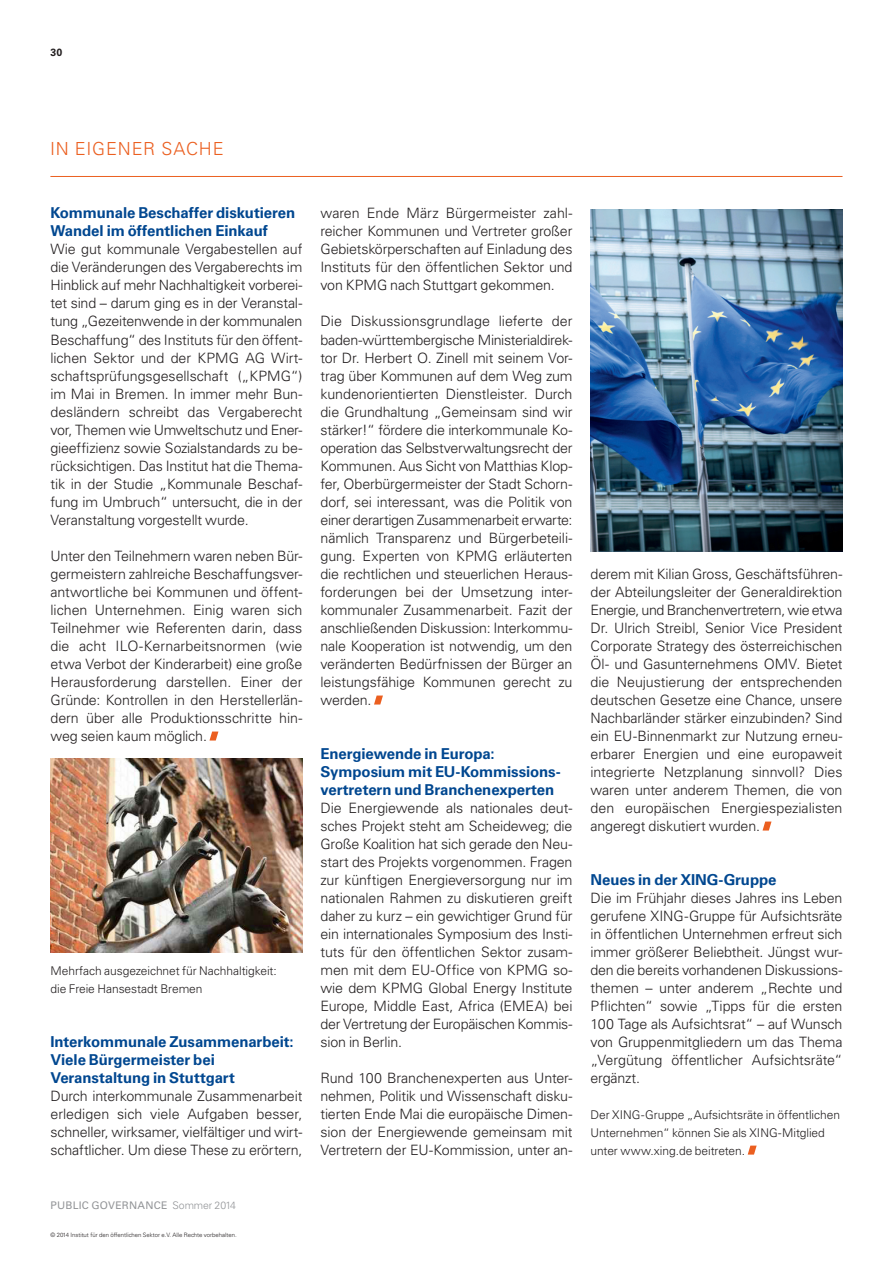
<style>
.page{position:relative;width:893px;height:1263px;background:#fff}
.page>*{position:absolute;margin:0;border:0;box-sizing:border-box;transform-origin:0 0}
.Rubrik___spezial___P{font:300 18px "Univers LT Std";letter-spacing:.045em;color:#eb5f20}
.Subhead_1___U65_10_1{font:700 15px/18px "Univers LT Std";letter-spacing:-.01em;color:#014790}
.Fließ___U45_9_5_12{font:300 14.25px/18px "Univers LT Std";letter-spacing:-.01em;color:#231f20;text-align:justify}
.Fließ___klein___Flat{font:300 12px/18px "Univers LT Std";letter-spacing:-.005em;color:#231f20}
.Fließ___U45_9_5_12-2{font:300 12px/18px "Univers LT Std";letter-spacing:-.005em;color:#231f20}
.t1{font:10.5px "Univers LT Std";letter-spacing:.02em;color:#939598}
.Kolumne_oben___U65_7{font:700 10.5px "Univers LT Std";color:#231f20}
.Copyright{font:300 6px "Univers";color:#231f20}
.s1{font-weight:300}
</style>
<div class="page">
<hr style="left:50px;top:176px;width:792px;height:1px;background:#eb5f20">
<svg style="left:209px;top:731px;width:9px;height:9px"></svg>
<svg style="left:374px;top:695px;width:9px;height:9px"></svg>
<svg style="left:762px;top:821px;width:9px;height:9px"></svg>
<svg style="left:748px;top:1145px;width:9px;height:9px"></svg>
<img style="left:590px;top:210px;width:252px;height:341px">
<img style="left:50px;top:758px;width:252px;height:194px">
<p class="Kolumne_oben___U65_7" style="left:50px;top:47px;width:13px">30</p>
<p class="Rubrik___spezial___P" style="left:50px;top:138px;width:175px">IN EIGENER SACHE</p>
<p class="Subhead_1___U65_10_1" style="left:50px;top:204px;width:246px">Kommunale Beschaffer diskutieren<br>Wandel im öffentlichen Einkauf</p>
<p class="Fließ___U45_9_5_12" style="left:50px;top:240px;width:254px">Wie gut kommunale Vergabestellen auf die Veränderungen des Vergaberechts im Hinblick auf mehr Nachhaltigkeit vorberei&shy;tet sind – darum ging es in der Veranstal&shy;tung „Gezeitenwende in der kommunalen Beschaffung“ des Instituts für den öffent&shy;lichen Sektor und der KPMG AG Wirt&shy;schaftsprüfungsgesellschaft („KPMG“) im Mai in Bremen. In immer mehr Bun&shy;desländern schreibt das Vergaberecht vor, Themen wie Umweltschutz und Ener&shy;gieeffizienz sowie Sozialstandards zu be&shy;rücksichtigen. Das Institut hat die Thema&shy;tik in der Studie „Kommunale Beschaf&shy;fung im Umbruch“ untersucht, die in der Veranstaltung vorgestellt wurde.</p>
<p class="Fließ___U45_9_5_12" style="left:50px;top:546px;width:254px">Unter den Teilnehmern waren neben Bür&shy;germeistern zahlreiche Beschaffungsver&shy;antwortliche bei Kommunen und öffent&shy;lichen Unternehmen. Einig waren sich Teilnehmer wie Referenten darin, dass die acht ILO-Kernarbeitsnormen (wie etwa Verbot der Kinderarbeit) eine große Herausforderung darstellen. Einer der Gründe: Kontrollen in den Herstellerlän&shy;dern über alle Produktionsschritte hin&shy;weg seien kaum möglich.</p>
<p class="Fließ___U45_9_5_12-2" style="left:50px;top:961px;width:228px">Mehrfach ausgezeichnet für Nachhaltigkeit: die Freie Hansestadt Bremen</p>
<p class="Subhead_1___U65_10_1" style="left:50px;top:1032px;width:245px">Interkommunale Zusammenarbeit:<br>Viele Bürgermeister bei<br>Veranstaltung in Stuttgart</p>
<p class="Fließ___U45_9_5_12" style="left:50px;top:1086px;width:253px">Durch interkommunale Zusammenarbeit erledigen sich viele Aufgaben besser, schneller, wirksamer, vielfältiger und wirt&shy;schaftlicher. Um diese These zu erörtern,</p>
<p class="t1" style="left:50px;top:1199px;width:187px">PUBLIC GOVERNANCE <span class="s1">Sommer 2014</span></p>
<p class="Copyright" style="left:50px;top:1231px;width:188px">© 2014 Institut für den öffentlichen Sektor e.V. Alle Rechte vorbehalten.</p>
<p class="Fließ___U45_9_5_12" style="left:320px;top:204px;width:254px">waren Ende März Bürgermeister zahl&shy;reicher Kommunen und Vertreter großer Gebietskörperschaften auf Einladung des Instituts für den öffentlichen Sektor und von KPMG nach Stuttgart gekommen.</p>
<p class="Fließ___U45_9_5_12" style="left:320px;top:312px;width:254px">Die Diskussionsgrundlage lieferte der baden-württembergische Ministerialdirek&shy;tor Dr. Herbert O. Zinell mit seinem Vor&shy;trag über Kommunen auf dem Weg zum kundenorientierten Dienstleister. Durch die Grundhaltung „Gemeinsam sind wir stärker!“ fördere die interkommunale Ko&shy;operation das Selbstverwaltungsrecht der Kommunen. Aus Sicht von Matthias Klop&shy;fer, Oberbürgermeister der Stadt Schorn&shy;dorf, sei interessant, was die Politik von einer derartigen Zusammenarbeit erwarte: nämlich Transparenz und Bürgerbeteili&shy;gung. Experten von KPMG erläuterten die rechtlichen und steuerlichen Heraus&shy;forderungen bei der Umsetzung inter&shy;kommunaler Zusammenarbeit. Fazit der anschließenden Diskussion: Interkommu&shy;nale Kooperation ist notwendig, um den veränderten Bedürfnissen der Bürger an leistungsfähige Kommunen gerecht zu werden.</p>
<p class="Subhead_1___U65_10_1" style="left:320px;top:744px;width:241px">Energiewende in Europa:<br>Symposium mit EU-Kommissions&shy;vertretern und Branchenexperten</p>
<p class="Fließ___U45_9_5_12" style="left:320px;top:798px;width:254px">Die Energiewende als nationales deut&shy;sches Projekt steht am Scheideweg; die Große Koalition hat sich gerade den Neu&shy;start des Projekts vorgenommen. Fragen zur künftigen Energieversorgung nur im nationalen Rahmen zu diskutieren greift daher zu kurz – ein gewichtiger Grund für ein internationales Symposium des Insti&shy;tuts für den öffentlichen Sektor zusam&shy;men mit dem EU-Office von KPMG so&shy;wie dem KPMG Global Energy Institute Europe, Middle East, Africa (EMEA) bei der Vertretung der Europäischen Kommis&shy;sion in Berlin.</p>
<p class="Fließ___U45_9_5_12" style="left:320px;top:1068px;width:253px">Rund 100 Branchenexperten aus Unter&shy;nehmen, Politik und Wissenschaft disku&shy;tierten Ende Mai die europäische Dimen&shy;sion der Energiewende gemeinsam mit Vertretern der EU-Kommission, unter an-</p>
<p class="Fließ___U45_9_5_12" style="left:590px;top:564px;width:254px">derem mit Kilian Gross, Geschäftsführen&shy;der Abteilungsleiter der Generaldirektion Energie, und Branchenvertretern, wie etwa Dr. Ulrich Streibl, Senior Vice President Corporate Strategy des österreichischen Öl- und Gasunternehmens OMV. Bietet die Neujustierung der entsprechenden deutschen Gesetze eine Chance, unsere Nachbarländer stärker einzubinden? Sind ein EU-Binnenmarkt zur Nutzung erneu&shy;erbarer Energien und eine europaweit integrierte Netzplanung sinnvoll? Dies waren unter anderem Themen, die von den europäischen Energiespezialisten angeregt diskutiert wurden.</p>
<p class="Subhead_1___U65_10_1" style="left:590px;top:870px;width:188px">Neues in der XING-Gruppe</p>
<p class="Fließ___U45_9_5_12" style="left:590px;top:888px;width:254px">Die im Frühjahr dieses Jahres ins Leben gerufene XING-Gruppe für Aufsichtsräte in öffentlichen Unternehmen erfreut sich immer größerer Beliebtheit. Jüngst wur&shy;den die bereits vorhandenen Diskussions&shy;themen – unter anderem „Rechte und Pflichten“ sowie „Tipps für die ersten 100 Tage als Aufsichtsrat“ – auf Wunsch von Gruppenmitgliedern um das Thema „Vergütung öffentlicher Aufsichtsräte“ ergänzt.</p>
<p class="Fließ___klein___Flat" style="left:590px;top:1105px;width:251px">Der XING-Gruppe „Aufsichtsräte in öffentlichen<br>Unternehmen“ können Sie als XING-Mitglied unter www.xing.de beitreten.</p>
</div>
